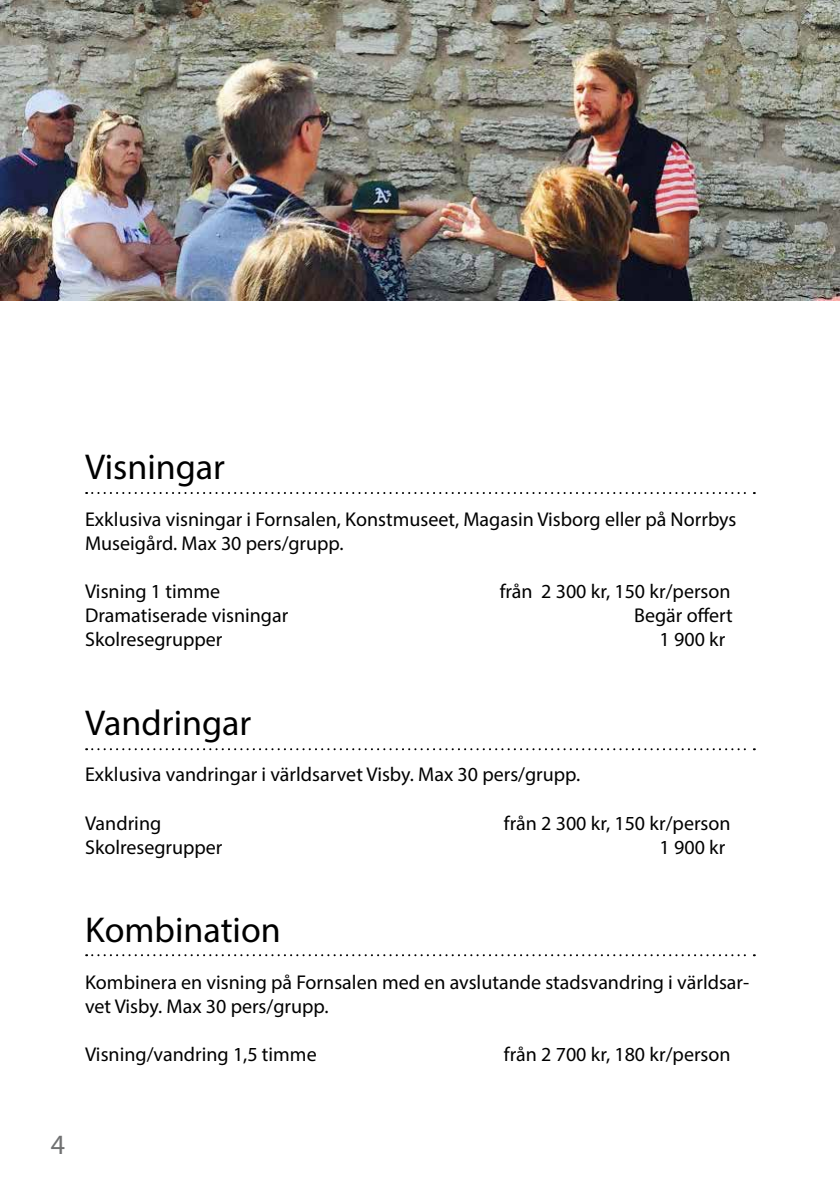
<style>
.page{position:relative;width:840px;height:1191px;background:#fff}
.page>*{position:absolute;margin:0;border:0;box-sizing:border-box;transform-origin:0 0}
.t1{font:36px "Myriad Pro";color:#000}
.t2{font:28px "Myriad Pro";color:#707172}
.t3{font:20px/24px "Myriad Pro";color:#000}
</style>
<div class="page">
<svg style="left:86px;top:492px;width:668px;height:2px"></svg>
<svg style="left:86px;top:748px;width:668px;height:2px"></svg>
<svg style="left:86px;top:954px;width:668px;height:2px"></svg>
<img style="left:0;top:0;width:839px;height:300px">
<h1 class="t1" style="left:85px;top:445px;width:141px">Visningar</h1>
<p class="t3" style="left:85px;top:507px;width:652px">Exklusiva visningar i Fornsalen, Konstmuseet, Magasin Visborg eller på Norrbys<br>Museigård. Max 30 pers/grupp.</p>
<p class="t3" style="left:85px;top:579px;width:136px">Visning 1 timme</p>
<p class="t3" style="left:499px;top:579px;width:232px">från 2 300 kr, 150 kr/person</p>
<p class="t3" style="left:85px;top:603px;width:204px">Dramatiserade visningar</p>
<p class="t3" style="left:633px;top:603px;width:100px">Begär offert</p>
<p class="t3" style="left:85px;top:627px;width:139px">Skolresegrupper</p>
<p class="t3" style="left:659px;top:627px;width:67px">1 900 kr</p>
<h1 class="t1" style="left:85px;top:700px;width:168px">Vandringar</h1>
<p class="t3" style="left:85px;top:762px;width:496px">Exklusiva vandringar i världsarvet Visby. Max 30 pers/grupp.</p>
<p class="t3" style="left:85px;top:810px;width:78px">Vandring</p>
<p class="t3" style="left:503px;top:810px;width:228px">från 2 300 kr, 150 kr/person</p>
<p class="t3" style="left:85px;top:834px;width:139px">Skolresegrupper</p>
<p class="t3" style="left:659px;top:834px;width:67px">1 900 kr</p>
<h1 class="t1" style="left:85px;top:907px;width:197px">Kombination</h1>
<p class="t3" style="left:85px;top:969px;width:665px">Kombinera en visning på Fornsalen med en avslutande stadsvandring i världsar&shy;vet Visby. Max 30 pers/grupp.</p>
<p class="t3" style="left:85px;top:1041px;width:233px">Visning/vandring 1,5 timme</p>
<p class="t3" style="left:503px;top:1041px;width:228px">från 2 700 kr, 180 kr/person</p>
<h2 class="t2" style="left:51px;top:1127px;width:16px">4</h2>
</div>
